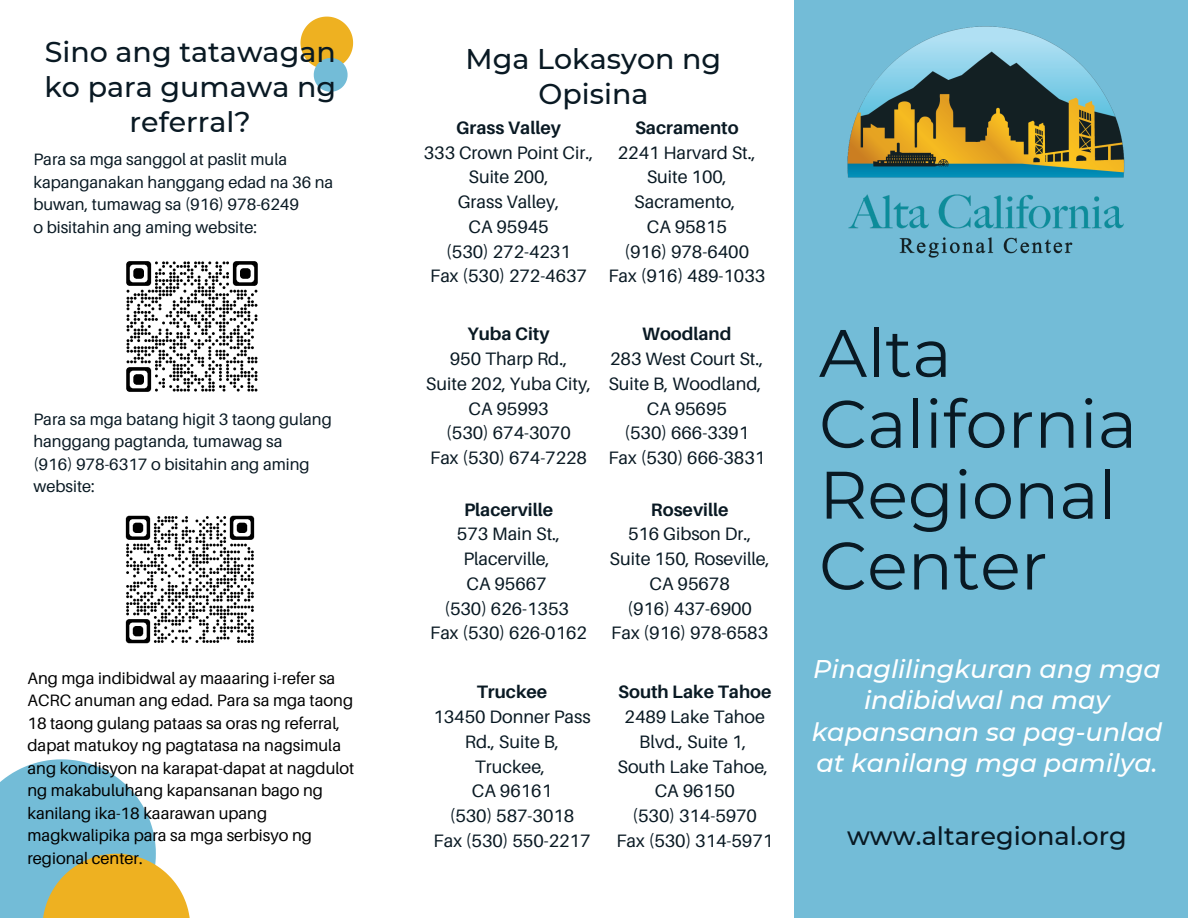
<style>
.page{position:relative;width:1188px;height:918px;background:#fff}
.page>*{position:absolute;margin:0;border:0;box-sizing:border-box;transform-origin:0 0}
.t1{font:67.05px "Montserrat";color:#091923}
.t2{font:500 28.5px/34.8px "Montserrat";color:#091923;text-align:center}
.t3{font:italic 500 25.5px/31.5px "Montserrat";color:#fff;text-align:center}
.t4{font:500 25.5px "Montserrat";color:#091923}
.t5{font:18px/24.8px "Aileron";color:#091923;text-align:center}
.t6{font:700 18px "Aileron";color:#091923}
.t7{font:16.5px/22.5px "Aileron";color:#000}
.t8{font:16.5px/22.5px "Aileron";color:#091923}
</style>
<div class="page">
<div style="left:794px;top:0;width:394px;height:918px;background:#73bcd7"></div>
<img style="left:847px;top:26px;width:278px;height:232px">
<img style="left:126px;top:261px;width:132px;height:131px">
<svg style="left:0;top:759px;width:190px;height:159px"></svg>
<svg style="left:301px;top:17px;width:52px;height:75px"></svg>
<img style="left:125px;top:515px;width:130px;height:129px">
<p class="t2" style="left:44px;top:34px;width:293px">Sino ang tatawagan ko para gumawa ng referral?</p>
<p class="t8" style="left:33px;top:148px;width:301px">Para sa mga sanggol at paslit mula kapanganakan hanggang edad na 36 na buwan, tumawag sa (916) 978-6249</p>
<p class="t8" style="left:33px;top:216px;width:225px">o bisitahin ang aming website:</p>
<p class="t8" style="left:33px;top:407px;width:300px">Para sa mga batang higit 3 taong gulang hanggang pagtanda, tumawag sa</p>
<p class="t8" style="left:33px;top:452px;width:278px">(916) 978-6317 o bisitahin ang aming website:</p>
<p class="t7" style="left:27px;top:666px;width:328px">Ang mga indibidwal ay maaaring i-refer sa ACRC anuman ang edad. Para sa mga taong 18 taong gulang pataas sa oras ng referral, dapat matukoy ng pagtatasa na nagsimula ang kondisyon na karapat-dapat at nagdulot ng makabuluhang kapansanan bago ng kanilang ika-18 kaarawan upang magkwalipika para sa mga serbisyo ng regional center.</p>
<p class="t2" style="left:466px;top:42px;width:257px">Mga Lokasyon ng<br>Opisina</p>
<p class="t6" style="left:456px;top:117px;width:106px">Grass Valley</p>
<p class="t5" style="left:424px;top:140px;width:171px">333 Crown Point Cir.,<br>Suite 200,</p>
<p class="t5" style="left:458px;top:189px;width:103px">Grass Valley,</p>
<p class="t5" style="left:468px;top:214px;width:82px">CA 95945</p>
<p class="t5" style="left:446px;top:239px;width:126px">(530) 272-4231</p>
<p class="t5" style="left:430px;top:263px;width:158px">Fax (530) 272-4637</p>
<p class="t6" style="left:635px;top:117px;width:105px">Sacramento</p>
<p class="t5" style="left:618px;top:140px;width:140px">2241 Harvard St.,<br>Suite 100,<br>Sacramento,</p>
<p class="t5" style="left:647px;top:214px;width:82px">CA 95815</p>
<p class="t5" style="left:625px;top:239px;width:126px">(916) 978-6400</p>
<p class="t5" style="left:608px;top:263px;width:158px">Fax (916) 489-1033</p>
<p class="t6" style="left:468px;top:323px;width:83px">Yuba City</p>
<p class="t5" style="left:450px;top:346px;width:119px">950 Tharp Rd.,</p>
<p class="t5" style="left:426px;top:371px;width:167px">Suite 202, Yuba City,<br>CA 95993</p>
<p class="t5" style="left:446px;top:420px;width:126px">(530) 674-3070</p>
<p class="t5" style="left:430px;top:445px;width:158px">Fax (530) 674-7228</p>
<p class="t6" style="left:464px;top:498px;width:91px">Placerville</p>
<p class="t5" style="left:457px;top:521px;width:105px">573 Main St.,<br>Placerville,</p>
<p class="t5" style="left:467px;top:571px;width:82px">CA 95667</p>
<p class="t5" style="left:444px;top:596px;width:126px">(530) 626-1353</p>
<p class="t5" style="left:430px;top:620px;width:158px">Fax (530) 626-0162</p>
<p class="t6" style="left:642px;top:323px;width:91px">Woodland</p>
<p class="t5" style="left:608px;top:346px;width:157px;text-align:left">283 West Court St.,<br>Suite B, Woodland,</p>
<p class="t5" style="left:647px;top:396px;width:82px">CA 95695</p>
<p class="t5" style="left:625px;top:420px;width:126px">(530) 666-3391</p>
<p class="t5" style="left:608px;top:445px;width:158px">Fax (530) 666-3831</p>
<p class="t6" style="left:651px;top:498px;width:79px">Roseville</p>
<p class="t5" style="left:628px;top:521px;width:125px">516 Gibson Dr.,</p>
<p class="t5" style="left:610px;top:546px;width:162px">Suite 150, Roseville,<br>CA 95678</p>
<p class="t5" style="left:627px;top:596px;width:126px">(916) 437-6900</p>
<p class="t5" style="left:611px;top:620px;width:158px">Fax (916) 978-6583</p>
<p class="t1" style="left:819px;top:312px;width:134px">Alta</p>
<p class="t1" style="left:819px;top:383px;width:320px">California</p>
<p class="t1" style="left:819px;top:454px;width:299px">Regional</p>
<p class="t1" style="left:819px;top:525px;width:230px">Center</p>
<p class="t3" style="left:812px;top:653px;width:352px">Pinaglilingkuran ang mga indibidwal na may kapansanan sa pag-unlad at kanilang mga pamilya.</p>
<p class="t6" style="left:618px;top:681px;width:155px">South Lake Tahoe</p>
<p class="t5" style="left:625px;top:704px;width:142px">2489 Lake Tahoe<br>Blvd., Suite 1,</p>
<p class="t5" style="left:618px;top:754px;width:152px">South Lake Tahoe,</p>
<p class="t5" style="left:655px;top:778px;width:82px">CA 96150</p>
<p class="t5" style="left:633px;top:803px;width:126px">(530) 314-5970</p>
<p class="t5" style="left:616px;top:828px;width:158px">Fax (530) 314-5971</p>
<p class="t6" style="left:477px;top:681px;width:72px">Truckee</p>
<p class="t5" style="left:433px;top:704px;width:159px">13450 Donner Pass</p>
<p class="t5" style="left:465px;top:729px;width:96px">Rd., Suite B,</p>
<p class="t5" style="left:475px;top:754px;width:72px">Truckee,</p>
<p class="t5" style="left:472px;top:778px;width:82px">CA 96161</p>
<p class="t5" style="left:450px;top:803px;width:126px">(530) 587-3018</p>
<p class="t5" style="left:434px;top:828px;width:158px">Fax (530) 550-2217</p>
<p class="t4" style="left:847px;top:820px;width:281px">www.altaregional.org</p>
</div>
